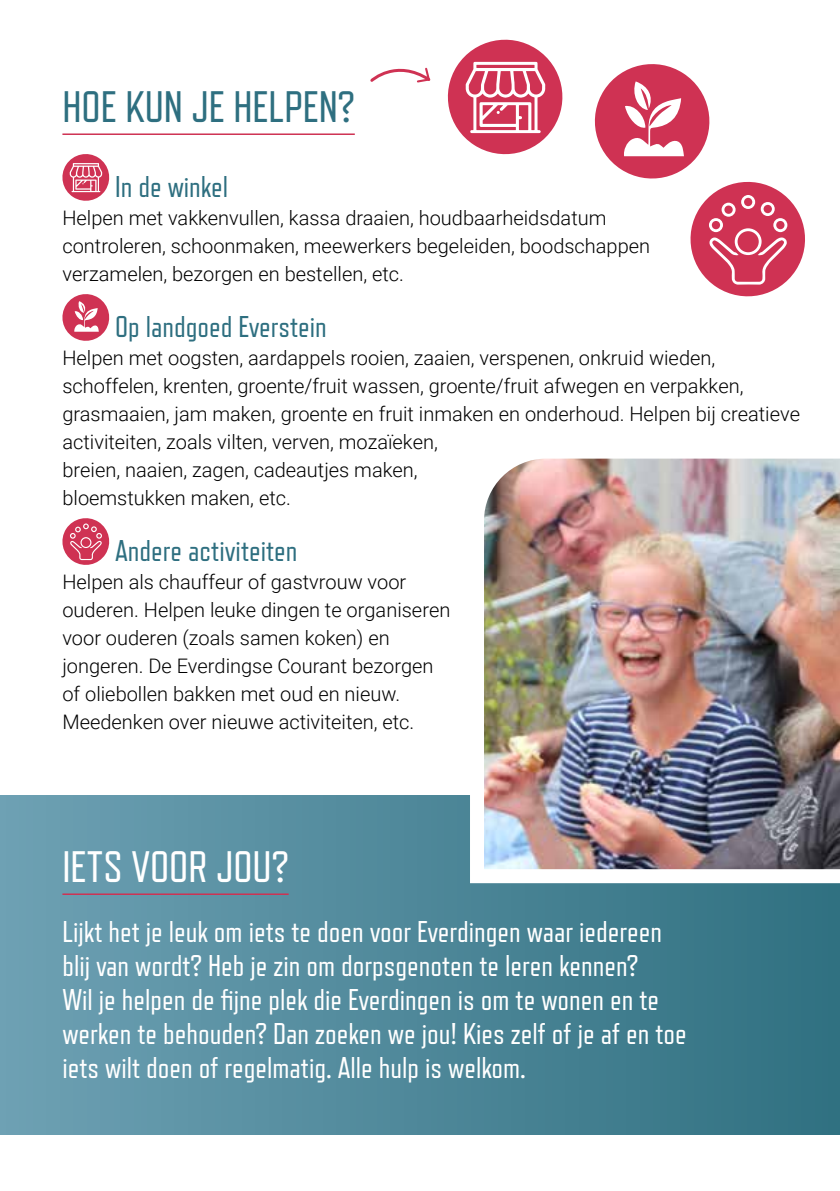
<style>
.page{position:relative;width:840px;height:1191px;background:#fff}
.page>*{position:absolute;margin:0;border:0;box-sizing:border-box;transform-origin:0 0}
.t1{font:44px "Refrigerator Deluxe";color:#2e6f80}
.t2{font:44px "Refrigerator Deluxe";color:#fff}
.t3{font:30px/34px "Refrigerator Deluxe";color:#fff}
.t4{font:30px "Refrigerator Deluxe";color:#2e6f80}
.t5{font:300 20px/28px "Roboto";color:#000}
</style>
<div class="page">
<div style="left:0;top:795px;width:839px;height:339px;background:linear-gradient(to right,#6da0b3,#307080)"></div>
<hr style="left:62px;top:133px;width:292px;height:2px;background:#cf3253">
<svg style="left:62px;top:154px;width:48px;height:47px"></svg>
<svg style="left:62px;top:294px;width:48px;height:47px"></svg>
<svg style="left:62px;top:518px;width:48px;height:47px"></svg>
<hr style="left:62px;top:893px;width:226px;height:2px;background:#cf3253">
<img style="left:462px;top:458px;width:377px;height:432px">
<svg style="left:370px;top:67px;width:61px;height:16px"></svg>
<svg style="left:594px;top:64px;width:211px;height:233px"></svg>
<svg style="left:447px;top:39px;width:116px;height:116px"></svg>
<h1 class="t1" style="left:62px;top:83px;width:294px">HOE KUN JE HELPEN?</h1>
<h2 class="t4" style="left:115px;top:170px;width:114px">In de winkel</h2>
<p class="t5" style="left:62px;top:203px;width:589px">Helpen met vakkenvullen, kassa draaien, houdbaarheidsdatum controleren, schoonmaken, meewerkers begeleiden, boodschappen verzamelen, bezorgen en bestellen, etc.</p>
<h2 class="t4" style="left:115px;top:310px;width:213px">Op landgoed Everstein</h2>
<p class="t5" style="left:62px;top:343px;width:738px">Helpen met oogsten, aardappels rooien, zaaien, verspenen, onkruid wieden, schoffelen, krenten, groente/fruit wassen, groente/fruit afwegen en verpakken, grasmaaien, jam maken, groente en fruit inmaken en onderhoud. Helpen bij creatieve activiteiten, zoals vilten, verven, mozaïeken,<br>breien, naaien, zagen, cadeautjes maken,<br>bloemstukken maken, etc.</p>
<h2 class="t4" style="left:115px;top:534px;width:184px">Andere activiteiten</h2>
<p class="t5" style="left:62px;top:567px;width:389px">Helpen als chauffeur of gastvrouw voor ouderen. Helpen leuke dingen te organiseren voor ouderen (zoals samen koken) en jongeren. De Everdingse Courant bezorgen of oliebollen bakken met oud en nieuw.<br>Meedenken over nieuwe activiteiten, etc.</p>
<h1 class="t2" style="left:62px;top:843px;width:228px">IETS VOOR JOU?</h1>
<p class="t3" style="left:62px;top:915px;width:625px">Lijkt het je leuk om iets te doen voor Everdingen waar iedereen blij van wordt? Heb je zin om dorpsgenoten te leren kennen?<br>Wil je helpen de fijne plek die Everdingen is om te wonen en te werken te behouden? Dan zoeken we jou! Kies zelf of je af en toe iets wilt doen of regelmatig. Alle hulp is welkom.</p>
</div>
